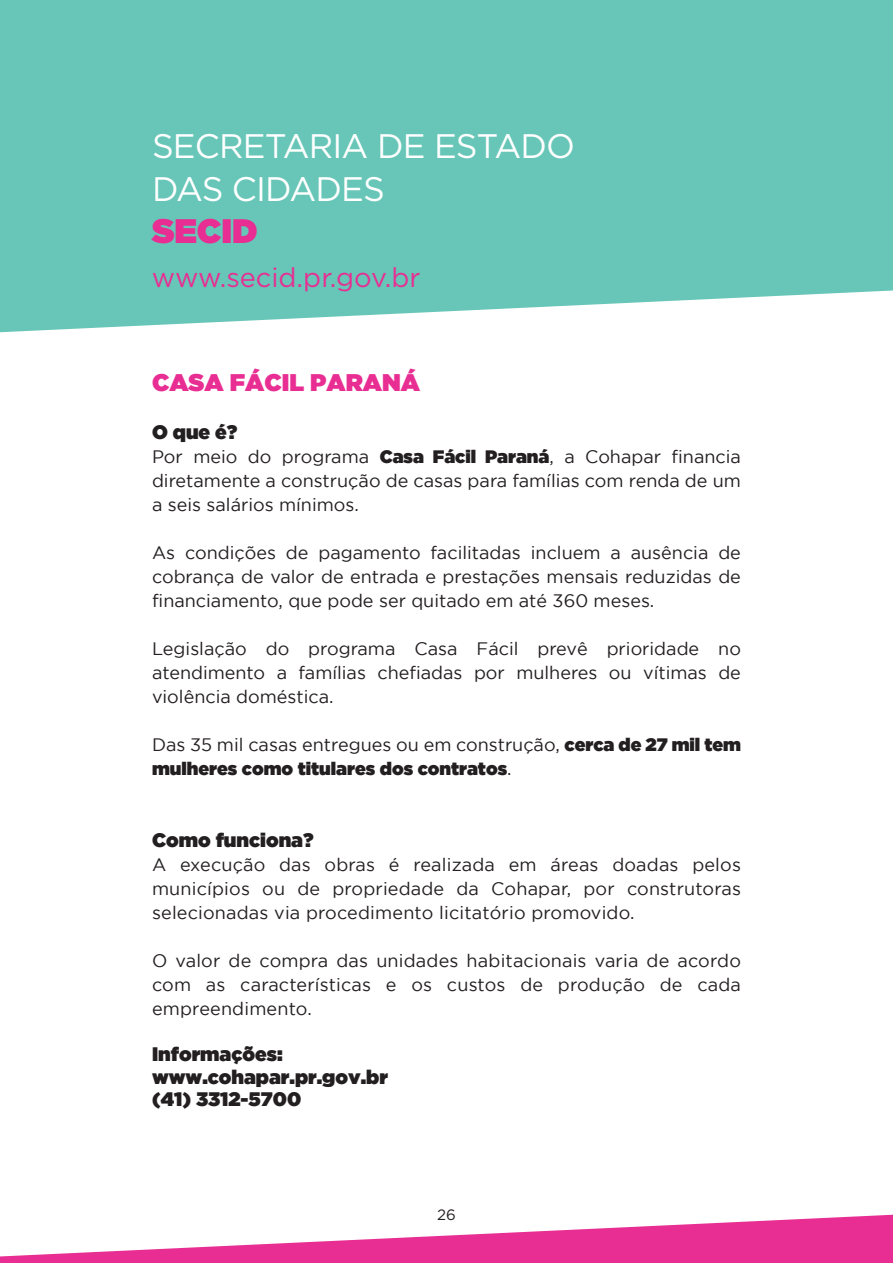
<style>
.page{position:relative;width:893px;height:1263px;background:#fff}
.page>*{position:absolute;margin:0;border:0;box-sizing:border-box;transform-origin:0 0}
.t1{font:34.05px/42.5px "Gotham";letter-spacing:-.025em;color:#fff}
.t2{font:900 34.05px "Gotham";color:#e82e93}
.t3{font:27.15px "Gotham";color:#e82e93}
.t4{font:24px "Gotham Ultra";color:#e82e93}
.t5{font:19.5px/22.5px "Gotham Ultra";color:#231f20}
.t6{font:18px/24px "Gotham";color:#231f20;text-align:justify}
.t7{font:18px "Gotham Ultra";color:#231f20}
.t8{font:15px "Gotham";color:#231f20}
.s1{font-family:"Gotham Ultra"}
.s2{font-family:"Gotham"}
</style>
<div class="page">
<div style="left:0;top:0;width:893px;height:332px;background:#67c6b7"></div>
<svg style="left:0;top:1215px;width:893px;height:48px"></svg>
<h1 class="t1" style="left:152px;top:124px;width:425px">SECRETARIA DE ESTADO<br>DAS CIDADES</h1>
<h1 class="t2" style="left:152px;top:207px;width:107px">SECID</h1>
<h2 class="t3" style="left:152px;top:260px;width:270px">www.secid.pr.gov.br</h2>
<h3 class="t4" style="left:152px;top:368px;width:269px">CASA FÁCIL PARANÁ</h3>
<p class="t5" style="left:152px;top:420px;width:87px">O que é?</p>
<p class="t6" style="left:152px;top:444px;width:590px">Por meio do programa <span class="s1">Casa Fácil Paraná</span>, a Cohapar financia diretamente a construção de casas para famílias com renda de um a seis salários mínimos.</p>
<p class="t6" style="left:152px;top:540px;width:590px">As condições de pagamento facilitadas incluem a ausência de cobrança de valor de entrada e prestações mensais reduzidas de financiamento, que pode ser quitado em até 360 meses.</p>
<p class="t6" style="left:152px;top:636px;width:590px">Legislação do programa Casa Fácil prevê prioridade no atendimento a famílias chefiadas por mulheres ou vítimas de violência doméstica.</p>
<p class="t6" style="left:152px;top:732px;width:590px">Das 35 mil casas entregues ou em construção, <span class="s1">cerca de 27 mil tem</span></p>
<p class="t7" style="left:152px;top:758px;width:361px">mulheres como titulares dos contratos<span class="s2">.</span></p>
<p class="t5" style="left:152px;top:828px;width:163px">Como funciona?</p>
<p class="t6" style="left:152px;top:852px;width:590px">A execução das obras é realizada em áreas doadas pelos municípios ou de propriedade da Cohapar, por construtoras selecionadas via procedimento licitatório promovido.</p>
<p class="t6" style="left:152px;top:948px;width:590px">O valor de compra das unidades habitacionais varia de acordo com as características e os custos de produção de cada empreendimento.</p>
<p class="t5" style="left:152px;top:1042px;width:237px">Informações: www.cohapar.pr.gov.br (41) 3312-5700</p>
<p class="t8" style="left:437px;top:1205px;width:20px">26</p>
</div>
